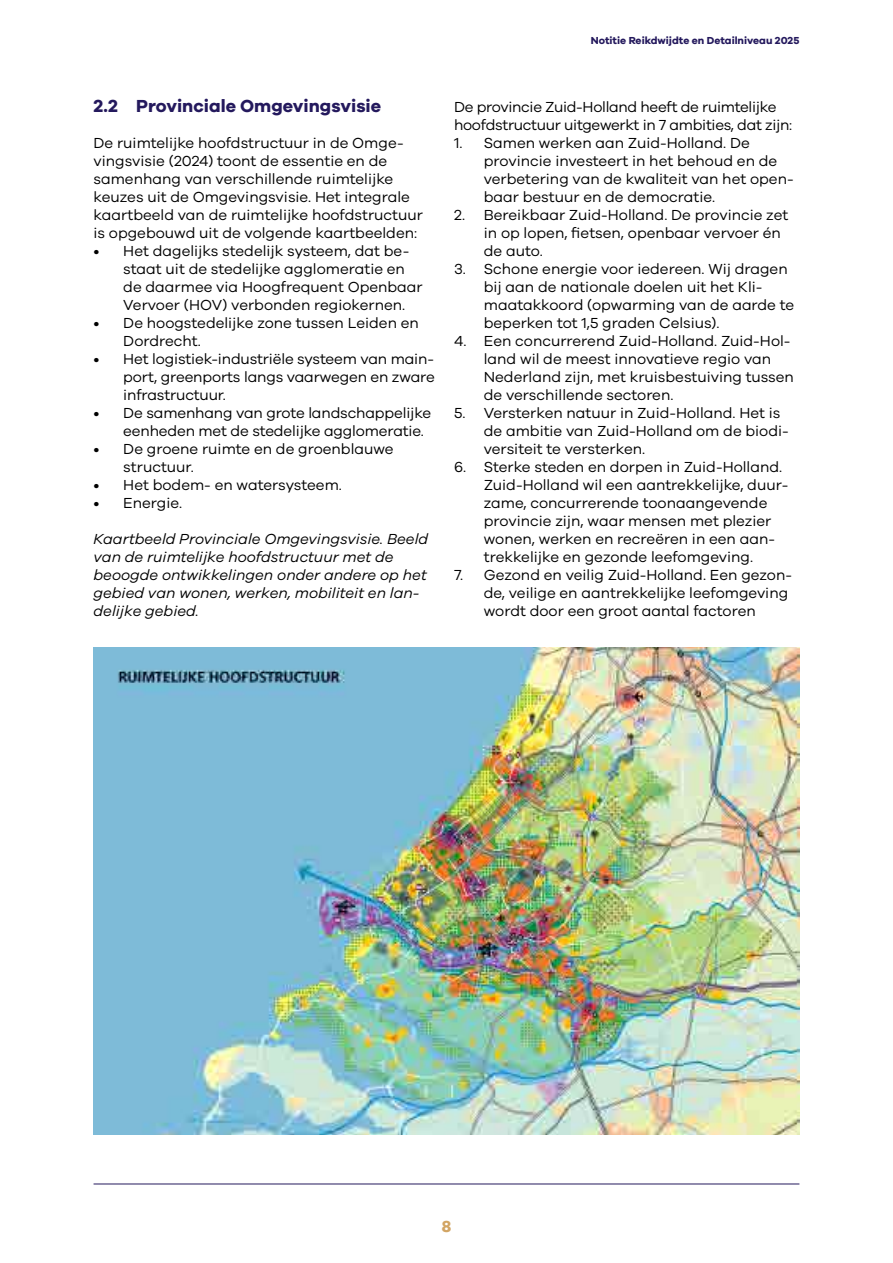
<style>
.page{position:relative;width:893px;height:1263px;background:#fff}
.page>*{position:absolute;margin:0;border:0;box-sizing:border-box;transform-origin:0 0}
.t1{font:700 18px "Galano Grotesque";color:#24195d}
.t2{font:700 16.5px "Galano Grotesque";color:#d2a564}
.Broodtekst{font:15px/18px "Galano Grotesque";color:#000}
.Broodtekst-2{font:italic 15px/18px "Galano Grotesque";color:#000}
.Broodtekst-3{font:15px/18px "Galano Grotesque";letter-spacing:-.02em;color:#000}
.t3{font:700 10.5px "Galano Grotesque";color:#24195d}
</style>
<div class="page">
<hr style="left:94px;top:1183px;width:705px;height:1px;background:#24195d">
<img style="left:93px;top:648px;width:706px;height:486px">
<p class="t3" style="left:591px;top:34px;width:210px">Notitie Reikdwijdte en Detailniveau 2025</p>
<h3 class="t1" style="left:94px;top:94px;width:289px">2.2 Provinciale Omgevingsvisie</h3>
<p class="Broodtekst" style="left:94px;top:133px;width:331px">De ruimtelijke hoofdstructuur in de Omge&shy;vingsvisie (2024) toont de essentie en de samenhang van verschillende ruimtelijke keuzes uit de Omgevingsvisie. Het integrale kaartbeeld van de ruimtelijke hoofdstructuur is opgebouwd uit de volgende kaartbeelden:</p>
<p class="Broodtekst" style="left:123px;top:241px;width:301px;text-indent:-30px">• Het dagelijks stedelijk systeem, dat be&shy;staat uit de stedelijke agglomeratie en de daarmee via Hoogfrequent Openbaar Vervoer (HOV) verbonden regiokernen.</p>
<p class="Broodtekst" style="left:123px;top:313px;width:297px;text-indent:-30px">• De hoogstedelijke zone tussen Leiden en<br>Dordrecht.</p>
<p class="Broodtekst" style="left:123px;top:349px;width:313px;text-align:justify;text-indent:-30px">• Het logistiek-industriële systeem van main&shy;port, greenports langs vaarwegen en zware infrastructuur.</p>
<p class="Broodtekst" style="left:123px;top:403px;width:309px;text-indent:-30px">• De samenhang van grote landschappelijke eenheden met de stedelijke agglomeratie.</p>
<p class="Broodtekst" style="left:123px;top:439px;width:272px;text-indent:-30px">• De groene ruimte en de groenblauwe structuur.</p>
<p class="Broodtekst" style="left:94px;top:475px;width:250px">• Het bodem- en watersysteem.</p>
<p class="Broodtekst" style="left:94px;top:493px;width:90px">• Energie.</p>
<p class="Broodtekst-2" style="left:94px;top:529px;width:336px">Kaartbeeld Provinciale Omgevingsvisie. Beeld van de ruimtelijke hoofdstructuur met de beoogde ontwikkelingen onder andere op het gebied van wonen, werken, mobiliteit en lan&shy;delijke gebied.</p>
<p class="Broodtekst-3" style="left:454px;top:97px;width:340px">De provincie Zuid-Holland heeft de ruimtelijke hoofdstructuur uitgewerkt in 7 ambities, dat zijn:</p>
<p class="Broodtekst" style="left:484px;top:133px;width:311px;text-indent:-30px">1. Samen werken aan Zuid-Holland. De provincie investeert in het behoud en de verbetering van de kwaliteit van het open&shy;baar bestuur en de democratie.</p>
<p class="Broodtekst" style="left:484px;top:205px;width:306px;text-indent:-30px">2. Bereikbaar Zuid-Holland. De provincie zet in op lopen, fietsen, openbaar vervoer én de auto.</p>
<p class="Broodtekst" style="left:484px;top:259px;width:312px;text-indent:-30px">3. Schone energie voor iedereen. Wij dragen bij aan de nationale doelen uit het Kli&shy;maatakkoord (opwarming van de aarde te beperken tot 1,5 graden Celsius).</p>
<p class="Broodtekst" style="left:484px;top:331px;width:312px;text-indent:-30px">4. Een concurrerend Zuid-Holland. Zuid-Hol&shy;land wil de meest innovatieve regio van Nederland zijn, met kruisbestuiving tussen de verschillende sectoren.</p>
<p class="Broodtekst" style="left:484px;top:403px;width:307px;text-indent:-30px">5. Versterken natuur in Zuid-Holland. Het is de ambitie van Zuid-Holland om de biodi&shy;versiteit te versterken.</p>
<p class="Broodtekst" style="left:484px;top:457px;width:306px;text-indent:-30px">6. Sterke steden en dorpen in Zuid-Holland.<br>Zuid-Holland wil een aantrekkelijke, duur&shy;zame, concurrerende toonaangevende provincie zijn, waar mensen met plezier wonen, werken en recreëren in een aan&shy;trekkelijke en gezonde leefomgeving.</p>
<p class="Broodtekst" style="left:484px;top:565px;width:310px;text-indent:-30px">7. Gezond en veilig Zuid-Holland. Een gezon&shy;de, veilige en aantrekkelijke leefomgeving wordt door een groot aantal factoren</p>
<p class="t2" style="left:442px;top:1217px;width:11px">8</p>
</div>
